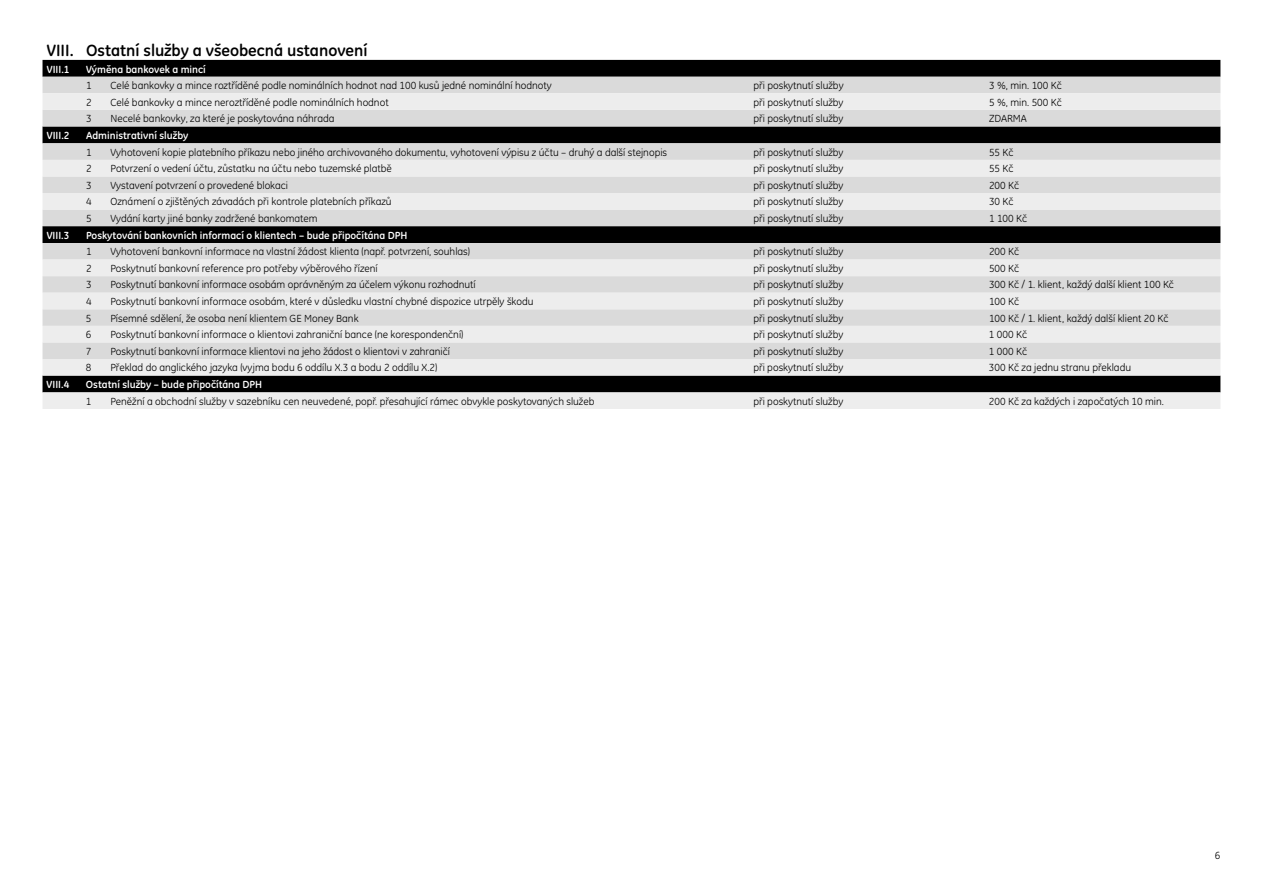
<style>
.page{position:relative;width:1263px;height:893px;background:#fff}
.page>*{position:absolute;margin:0;border:0;box-sizing:border-box;transform-origin:0 0}
.t1{font:700 16.5px "GE Inspira CE";color:#000}
.t2{font:10.5px "GE Inspira CE";color:#000}
.t3{font:700 10.5px "GE Inspira CE";color:#fff}
</style>
<div class="page">
<div style="left:43px;top:60px;width:1177px;height:17px;background:#000"></div>
<div style="left:43px;top:77px;width:1177px;height:16px;background:#dadada"></div>
<svg style="left:43px;top:93px;width:1177px;height:316px;background:#c0c0c0"></svg>
<h1 class="t1" style="left:47px;top:39px;width:322px">VIII. Ostatní služby a všeobecná ustanovení</h1>
<p class="t3" style="left:47px;top:62px;width:24px">VIII.1</p>
<p class="t3" style="left:86px;top:62px;width:121px">Výměna bankovek a mincí</p>
<p class="t2" style="left:86px;top:79px;width:7px">1</p>
<p class="t2" style="left:111px;top:79px;width:443px">Celé bankovky a mince roztříděné podle nominálních hodnot nad 100 kusů jedné nominální hodnoty</p>
<p class="t2" style="left:753px;top:79px;width:92px">při poskytnutí služby</p>
<p class="t2" style="left:989px;top:79px;width:74px">3 %, min. 100 Kč</p>
<p class="t2" style="left:86px;top:96px;width:7px">2</p>
<p class="t2" style="left:111px;top:96px;width:280px">Celé bankovky a mince neroztříděné podle nominálních hodnot</p>
<p class="t2" style="left:753px;top:96px;width:92px">při poskytnutí služby</p>
<p class="t2" style="left:989px;top:96px;width:74px">5 %, min. 500 Kč</p>
<p class="t2" style="left:86px;top:113px;width:7px">3</p>
<p class="t2" style="left:111px;top:113px;width:226px">Necelé bankovky, za které je poskytována náhrada</p>
<p class="t2" style="left:753px;top:113px;width:92px">při poskytnutí služby</p>
<p class="t2" style="left:989px;top:113px;width:39px">ZDARMA</p>
<p class="t3" style="left:47px;top:129px;width:24px">VIII.2</p>
<p class="t3" style="left:86px;top:129px;width:104px">Administrativní služby</p>
<p class="t2" style="left:86px;top:146px;width:7px">1</p>
<p class="t2" style="left:111px;top:146px;width:558px">Vyhotovení kopie platebního příkazu nebo jiného archivovaného dokumentu, vyhotovení výpisu z účtu – druhý a další stejnopis</p>
<p class="t2" style="left:753px;top:146px;width:92px">při poskytnutí služby</p>
<p class="t2" style="left:989px;top:146px;width:26px">55 Kč</p>
<p class="t2" style="left:86px;top:163px;width:7px">2</p>
<p class="t2" style="left:111px;top:163px;width:283px">Potvrzení o vedení účtu, zůstatku na účtu nebo tuzemské platbě</p>
<p class="t2" style="left:753px;top:163px;width:92px">při poskytnutí služby</p>
<p class="t2" style="left:989px;top:163px;width:26px">55 Kč</p>
<p class="t2" style="left:86px;top:179px;width:7px">3</p>
<p class="t2" style="left:110px;top:179px;width:179px">Vystavení potvrzení o provedené blokaci</p>
<p class="t2" style="left:753px;top:179px;width:92px">při poskytnutí služby</p>
<p class="t2" style="left:989px;top:179px;width:32px">200 Kč</p>
<p class="t2" style="left:86px;top:196px;width:7px">4</p>
<p class="t2" style="left:110px;top:196px;width:283px">Oznámení o zjištěných závadách při kontrole platebních příkazů</p>
<p class="t2" style="left:753px;top:196px;width:92px">při poskytnutí služby</p>
<p class="t2" style="left:989px;top:196px;width:26px">30 Kč</p>
<p class="t2" style="left:86px;top:212px;width:7px">5</p>
<p class="t2" style="left:110px;top:212px;width:209px">Vydání karty jiné banky zadržené bankomatem</p>
<p class="t2" style="left:753px;top:212px;width:92px">při poskytnutí služby</p>
<p class="t2" style="left:989px;top:212px;width:40px">1 100 Kč</p>
<p class="t3" style="left:47px;top:228px;width:24px">VIII.3</p>
<p class="t3" style="left:86px;top:228px;width:323px">Poskytování bankovních informací o klientech – bude připočítána DPH</p>
<p class="t2" style="left:86px;top:246px;width:7px">1</p>
<p class="t2" style="left:110px;top:246px;width:361px">Vyhotovení bankovní informace na vlastní žádost klienta (např. potvrzení, souhlas)</p>
<p class="t2" style="left:753px;top:246px;width:92px">při poskytnutí služby</p>
<p class="t2" style="left:989px;top:246px;width:32px">200 Kč</p>
<p class="t2" style="left:86px;top:262px;width:7px">2</p>
<p class="t2" style="left:110px;top:262px;width:269px">Poskytnutí bankovní reference pro potřeby výběrového řízení</p>
<p class="t2" style="left:753px;top:262px;width:92px">při poskytnutí služby</p>
<p class="t2" style="left:989px;top:262px;width:32px">500 Kč</p>
<p class="t2" style="left:86px;top:279px;width:7px">3</p>
<p class="t2" style="left:110px;top:279px;width:367px">Poskytnutí bankovní informace osobám oprávněným za účelem výkonu rozhodnutí</p>
<p class="t2" style="left:753px;top:279px;width:92px">při poskytnutí služby</p>
<p class="t2" style="left:989px;top:279px;width:186px">300 Kč / 1. klient, každý další klient 100 Kč</p>
<p class="t2" style="left:86px;top:295px;width:7px">4</p>
<p class="t2" style="left:110px;top:295px;width:425px">Poskytnutí bankovní informace osobám, které v důsledku vlastní chybné dispozice utrpěly škodu</p>
<p class="t2" style="left:753px;top:295px;width:92px">při poskytnutí služby</p>
<p class="t2" style="left:989px;top:295px;width:32px">100 Kč</p>
<p class="t2" style="left:86px;top:312px;width:7px">5</p>
<p class="t2" style="left:110px;top:312px;width:250px">Písemné sdělení, že osoba není klientem GE Money Bank</p>
<p class="t2" style="left:753px;top:312px;width:92px">při poskytnutí služby</p>
<p class="t2" style="left:989px;top:312px;width:181px">100 Kč / 1. klient, každý další klient 20 Kč</p>
<p class="t2" style="left:86px;top:329px;width:7px">6</p>
<p class="t2" style="left:110px;top:329px;width:354px">Poskytnutí bankovní informace o klientovi zahraniční bance (ne korespondenční)</p>
<p class="t2" style="left:753px;top:329px;width:92px">při poskytnutí služby</p>
<p class="t2" style="left:989px;top:329px;width:40px">1 000 Kč</p>
<p class="t2" style="left:86px;top:345px;width:7px">7</p>
<p class="t2" style="left:110px;top:345px;width:341px">Poskytnutí bankovní informace klientovi na jeho žádost o klientovi v zahraničí</p>
<p class="t2" style="left:753px;top:345px;width:92px">při poskytnutí služby</p>
<p class="t2" style="left:989px;top:345px;width:40px">1 000 Kč</p>
<p class="t2" style="left:86px;top:362px;width:7px">8</p>
<p class="t2" style="left:110px;top:362px;width:328px">Překlad do anglického jazyka (vyjma bodu 6 oddílu X.3 a bodu 2 oddílu X.2)</p>
<p class="t2" style="left:753px;top:362px;width:92px">při poskytnutí služby</p>
<p class="t2" style="left:989px;top:362px;width:144px">300 Kč za jednu stranu překladu</p>
<p class="t3" style="left:47px;top:378px;width:24px">VIII.4</p>
<p class="t3" style="left:86px;top:378px;width:178px">Ostatní služby – bude připočítána DPH</p>
<p class="t2" style="left:86px;top:395px;width:7px">1</p>
<p class="t2" style="left:110px;top:395px;width:486px">Peněžní a obchodní služby v sazebníku cen neuvedené, popř. přesahující rámec obvykle poskytovaných služeb</p>
<p class="t2" style="left:753px;top:395px;width:92px">při poskytnutí služby</p>
<p class="t2" style="left:989px;top:395px;width:176px">200 Kč za každých i započatých 10 min.</p>
<p class="t2" style="left:1215px;top:849px;width:7px">6</p>
</div>
